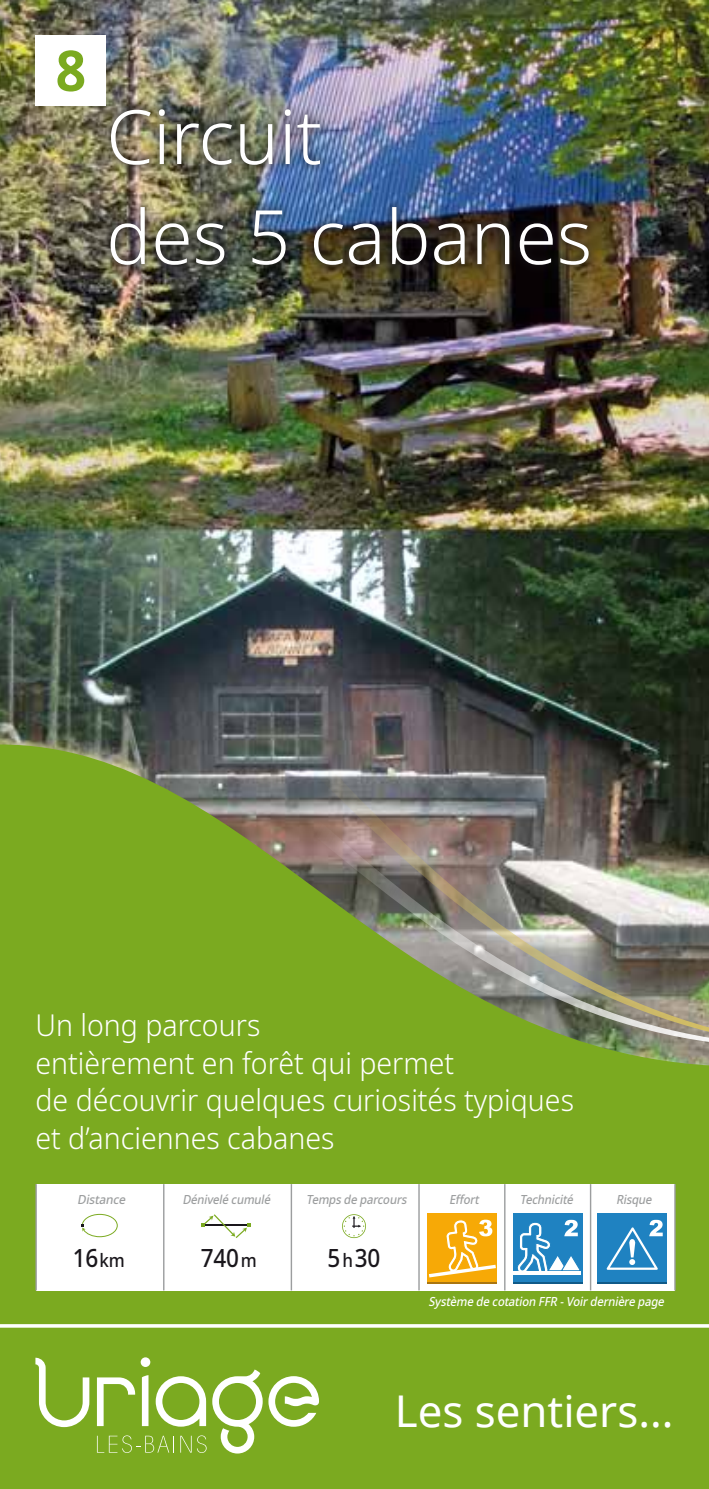
<style>
.page{position:relative;width:709px;height:1489px;background:#fff}
.page>*{position:absolute;margin:0;border:0;box-sizing:border-box;transform-origin:0 0}
.t1{font:300 75px/100px "Noto Sans";color:#fff}
.t2{font:700 56.25px "Noto Sans";color:#7baa20;scale:.95 1}
.t3{font:43.75px "Noto Sans";color:#fff}
.t4{font:300 30px/37.5px "Noto Sans";color:#fff;scale:.95 1}
.t5{font:500 25px "Noto Sans";letter-spacing:-.01em;color:#1a171c;scale:.9 1}
.t6{font:italic 500 12.5px "Noto Sans";color:#9c9e9f;scale:.9 1}
.t7{font:italic 500 12.5px "Noto Sans";color:#fff;scale:.9 1}
.t8{font:italic 500 12.5px "Noto Sans";color:#9c9e9f;scale:.95 1}
.s1{font-size:18.75px}
</style>
<div class="page">
<img style="left:0;top:0;width:709px;height:640px">
<div style="left:0;top:1045px;width:709px;height:443px;background:#7baa20"></div>
<svg style="left:0;top:640px;width:709px;height:405px;background:#769d2c"></svg>
<img style="left:9px;top:544px;width:700px;height:495px">
<div style="left:141px;top:1357px;width:9px;height:9px;background:#fff;border-radius:50%"></div>
<svg style="left:35px;top:1357px;width:54px;height:69px"></svg>
<svg style="left:97px;top:1369px;width:222px;height:84px"></svg>
<svg style="left:0;top:1323px;width:709px;height:4px"></svg>
<div style="left:35px;top:35px;width:71px;height:71px;background:#fff"></div>
<div style="left:36px;top:1183px;width:638px;height:107px;background:#fff"></div>
<div style="left:427px;top:1213px;width:70px;height:69px;background:#f7a906"></div>
<hr style="left:427px;top:1282px;width:70px;height:1px;background:#aa7611">
<svg style="left:429px;top:1219px;width:67px;height:58px"></svg>
<div style="left:513px;top:1213px;width:69px;height:69px;background:#1f82c1"></div>
<hr style="left:513px;top:1282px;width:69px;height:1px;background:#105a88">
<svg style="left:516px;top:1219px;width:65px;height:56px"></svg>
<hr style="left:514px;top:1271px;width:67px;height:3px;background:#fff">
<div style="left:597px;top:1213px;width:70px;height:69px;background:#1f82c1"></div>
<hr style="left:597px;top:1282px;width:70px;height:1px;background:#105a88">
<svg style="left:606px;top:1219px;width:56px;height:50px"></svg>
<hr style="left:590px;top:1183px;width:1px;height:107px;background:#9c9e9f">
<hr style="left:504px;top:1183px;width:1px;height:107px;background:#9c9e9f">
<hr style="left:418px;top:1183px;width:2px;height:107px;background:#9c9e9f">
<hr style="left:291px;top:1183px;width:1px;height:107px;background:#9c9e9f">
<hr style="left:163px;top:1183px;width:1px;height:107px;background:#9c9e9f">
<hr style="left:35px;top:1183px;width:2px;height:107px;background:#9c9e9f">
<hr style="left:674px;top:1183px;width:1px;height:107px;background:#9c9e9f">
<svg style="left:342px;top:1214px;width:24px;height:23px"></svg>
<svg style="left:201px;top:1214px;width:49px;height:23px"></svg>
<svg style="left:81px;top:1213px;width:37px;height:24px"></svg>
<div style="left:100px;top:99px;width:499px;height:177px;background:#1a171c;opacity:.5"></div>
<h2 class="t2" style="left:56px;top:31px;width:34px">8</h2>
<h1 class="t1" style="left:106px;top:89px;width:487px">Circuit<br>des 5 cabanes</h1>
<p class="t4" style="left:35px;top:1007px;width:568px">Un long parcours<br>entièrement en forêt qui permet<br>de découvrir quelques curiosités typiques et d’anciennes cabanes</p>
<p class="t8" style="left:77px;top:1190px;width:56px">Distance</p>
<p class="t6" style="left:182px;top:1190px;width:103px">Dénivelé cumulé</p>
<p class="t6" style="left:306px;top:1190px;width:116px">Tempsde parcours</p>
<p class="t6" style="left:449px;top:1190px;width:38px">Effort</p>
<p class="t6" style="left:520px;top:1190px;width:64px">Technicité</p>
<p class="t6" style="left:616px;top:1190px;width:45px">Risque</p>
<p class="t5" style="left:73px;top:1239px;width:59px">16<span class="s1">km</span></p>
<p class="t5" style="left:201px;top:1239px;width:63px">740<span class="s1">m</span></p>
<p class="t5" style="left:327px;top:1239px;width:61px">5<span class="s1">h</span>30</p>
<p class="t7" style="left:428px;top:1292px;width:267px">Système de cotation FFR -Voirdernière page</p>
<h3 class="t3" style="left:395px;top:1381px;width:280px">Les sentiers...</h3>
</div>
